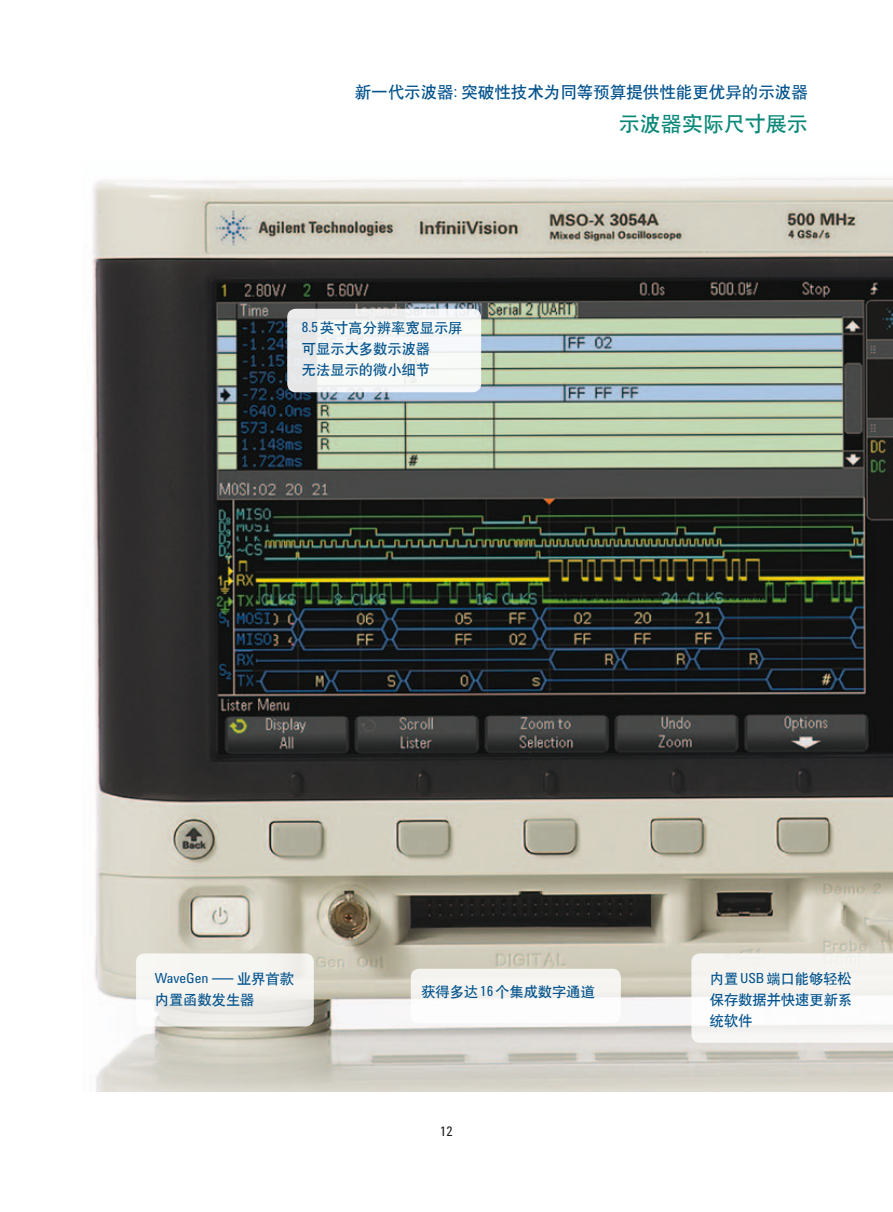
<style>
.page{position:relative;width:893px;height:1212px;background:#fff}
.page>*{position:absolute;margin:0;border:0;box-sizing:border-box;transform-origin:0 0}
.t1{font:21px "H Yb 1 gj";color:#098879}
.t2{font:16.5px "H Yb 1 gj";color:#00528d}
.t3{font:14.25px/21px "H Yb 1 gj";color:#00528d}
.t4{font:14.25px "Agilent Condensed CFF";color:#00528d}
.t5{font:13.5px "Agilent Condensed CFF";color:#1a171c}
.s1{font-family:"Agilent Condensed CFF"}
.s2{font-family:"H Yb 1 gj"}
</style>
<div class="page">
<img style="left:92px;top:178px;width:801px;height:914px">
<div style="left:287px;top:309px;width:194px;height:83px;background:linear-gradient(to right,#edeeee,#f9fbf9);border-radius:9px"></div>
<div style="left:136px;top:953px;width:178px;height:73px;background:linear-gradient(to right,#f6f5f3,#eeede9);border-radius:9px"></div>
<svg style="left:691px;top:953px;width:202px;height:90px"></svg>
<div style="left:411px;top:969px;width:210px;height:54px;background:#f7f5f2;border-radius:9px"></div>
<p class="t2" style="left:355px;top:83px;width:455px">新一代示波器<span class="s1">:</span> 突破性技术为同等预算提供性能更优异的示波器</p>
<h1 class="t1" style="left:619px;top:114px;width:191px">示波器实际尺寸展示</h1>
<p class="t3" style="left:302px;top:318px;width:162px"><span class="s1">8.5</span>英寸高分辨率宽显示屏可显示大多数示波器<br>无法显示的微小细节</p>
<p class="t4" style="left:155px;top:967px;width:141px">WaveGen <span class="s2">— 业界首款</span></p>
<p class="t3" style="left:155px;top:989px;width:101px">内置函数发生器</p>
<p class="t3" style="left:421px;top:982px;width:175px">获得多达<span class="s1">16</span>个集成数字通道</p>
<p class="t5" style="left:440px;top:1121px;width:14px">12</p>
<p class="t3" style="left:710px;top:968px;width:144px;text-align:justify">内置<span class="s1">USB</span>端口能够轻松保存数据并快速更新系统软件</p>
</div>
